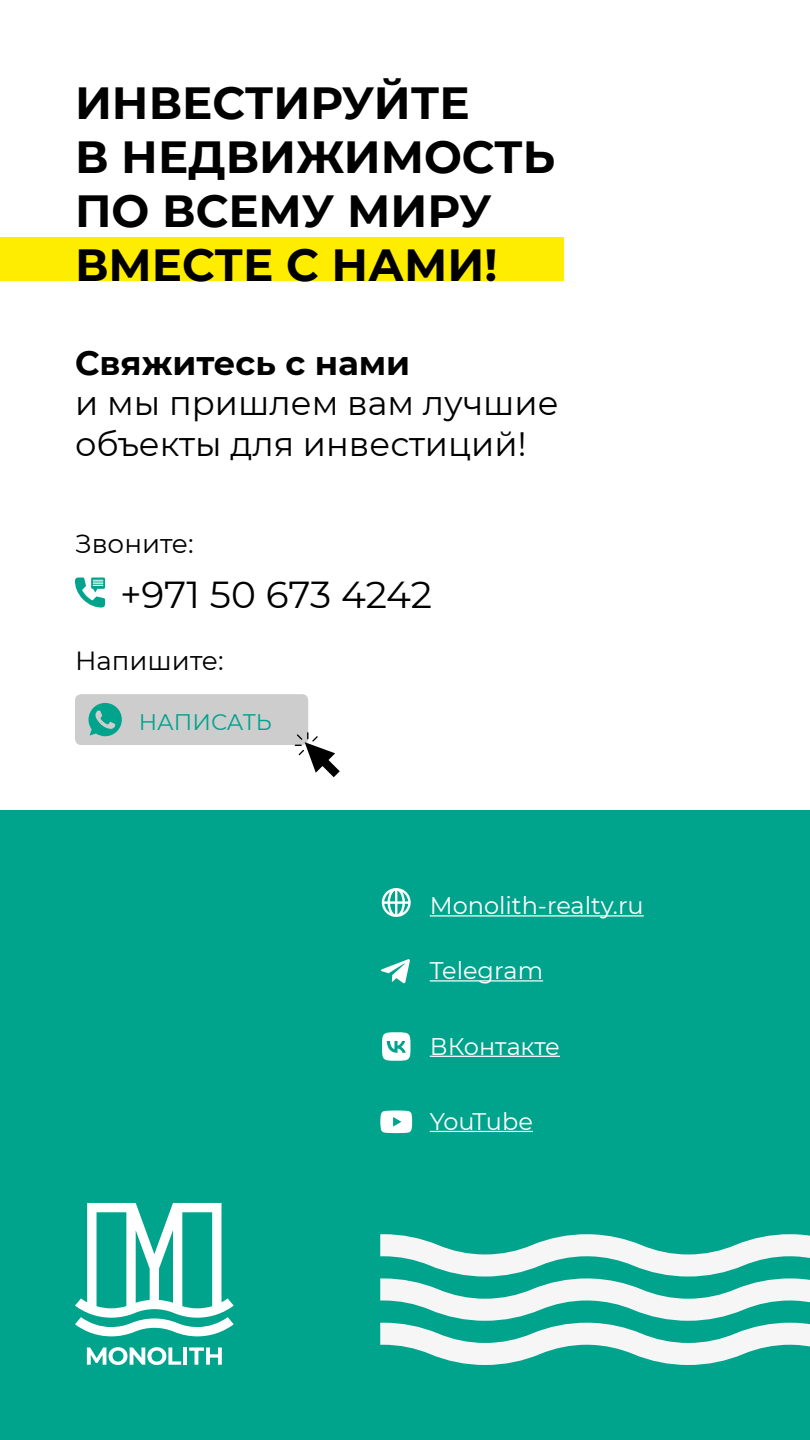
<style>
.page{position:relative;width:810px;height:1440px;background:#fff}
.page>*{position:absolute;margin:0;border:0;box-sizing:border-box;transform-origin:0 0}
.t1{font:700 45px/54px "Montserrat";color:#000}
.t2{font:37.5px "Montserrat";letter-spacing:-.005em;color:#000}
.t3{font:33.75px/40.5px "Montserrat";color:#000}
.t4{font:700 33.75px "Montserrat";color:#000}
.t5{font:26.25px "Montserrat";color:#000}
.t6{font:24px "Montserrat";color:#fff}
.t7{font:22.5px "Montserrat";color:#00a48c}
</style>
<div class="page">
<div style="left:0;top:237px;width:564px;height:43px;background:#ffed00"></div>
<div style="left:0;top:810px;width:810px;height:630px;background:#00a48c"></div>
<hr style="left:430px;top:1131px;width:103px;height:1px;background:#fff">
<svg style="left:380px;top:1110px;width:32px;height:23px"></svg>
<hr style="left:430px;top:980px;width:113px;height:2px;background:#fff">
<svg style="left:381px;top:959px;width:29px;height:25px"></svg>
<hr style="left:430px;top:1056px;width:130px;height:1px;background:#fff">
<svg style="left:382px;top:1032px;width:28px;height:29px"></svg>
<div style="left:75px;top:694px;width:233px;height:51px;background:#cdcdcd;border-radius:6px"></div>
<svg style="left:89px;top:703px;width:33px;height:33px"></svg>
<svg style="left:295px;top:732px;width:45px;height:45px"></svg>
<hr style="left:430px;top:915px;width:214px;height:2px;background:#fff">
<svg style="left:382px;top:888px;width:29px;height:29px"></svg>
<svg style="left:75px;top:578px;width:30px;height:30px"></svg>
<svg style="left:75px;top:1203px;width:159px;height:133px"></svg>
<hr style="left:183px;top:1348px;width:4px;height:17px;background:#fff">
<svg style="left:189px;top:1348px;width:33px;height:17px"></svg>
<svg style="left:87px;top:1347px;width:94px;height:18px"></svg>
<svg style="left:380px;top:1234px;width:430px;height:131px"></svg>
<p class="t1" style="left:75px;top:73px;width:482px">ИНВЕСТИРУЙТЕ<br>В НЕДВИЖИМОСТЬ<br>ПО ВСЕМУ МИРУ<br>ВМЕСТЕ С НАМИ!</p>
<p class="t4" style="left:75px;top:338px;width:337px">Свяжитесь с нами</p>
<p class="t3" style="left:75px;top:382px;width:485px">и мы пришлем вам лучшие объекты для инвестиций!</p>
<p class="t5" style="left:75px;top:526px;width:120px">Звоните:</p>
<p class="t2" style="left:120px;top:569px;width:314px">+971 50 673 4242</p>
<p class="t5" style="left:75px;top:643px;width:150px">Напишите:</p>
<p class="t7" style="left:139px;top:707px;width:135px">НАПИСАТЬ</p>
<p class="t6" style="left:430px;top:889px;width:216px">Monolith-realty.ru</p>
<p class="t6" style="left:430px;top:954px;width:115px">Telegram</p>
<p class="t6" style="left:430px;top:1029px;width:132px">ВКонтакте</p>
<p class="t6" style="left:430px;top:1105px;width:105px">YouTube</p>
</div>
